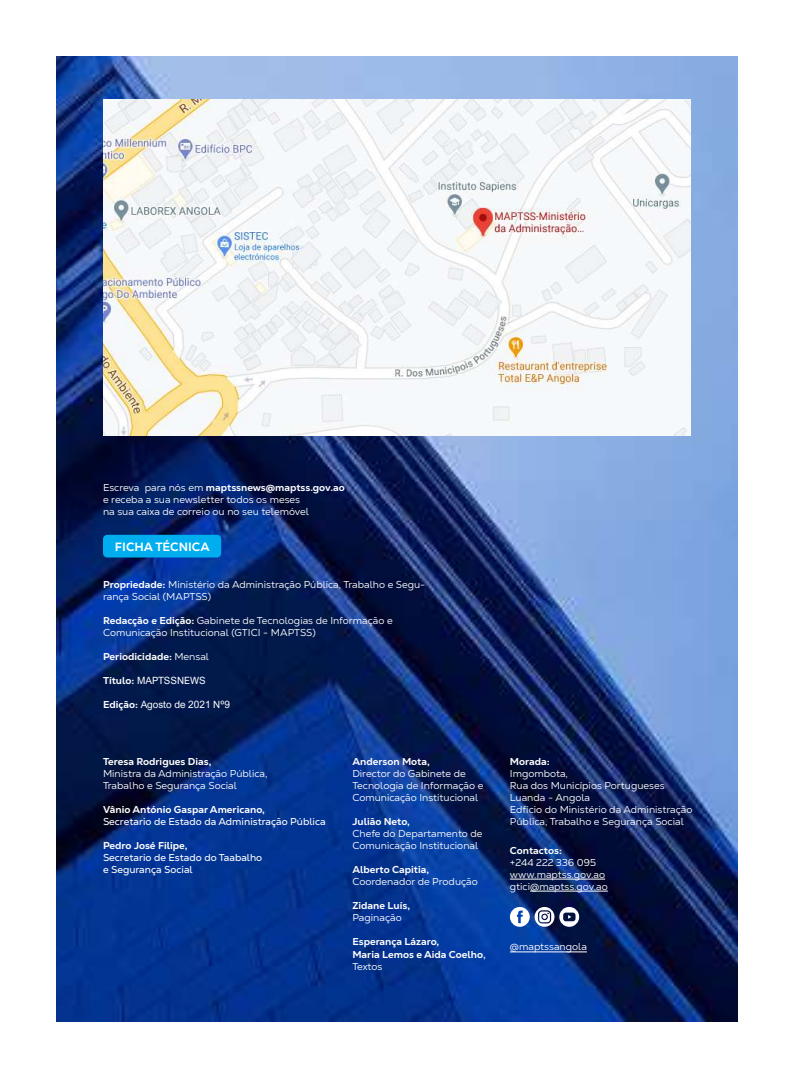
<style>
.page{position:relative;width:794px;height:1078px;background:#fff}
.page>*{position:absolute;margin:0;border:0;box-sizing:border-box;transform-origin:0 0}
.t1{font:800 12px "Nexa Text";color:#fff}
.t2{font:10px/12px "Nexa Text";color:#fff}
.t3{font:800 10px/13.2px "Nexa Text";color:#fff}
.t4{font:10px/12px "Nexa Text";color:#fff}
.t5{font:10px "Arial Nova";color:#fff}
.s1{font-weight:800}
.s2{font-weight:400}
.s3{font-family:"Nexa Text";font-weight:800}
.s4{font-family:"Arial Nova";font-weight:400;font-size:11px}
</style>
<div class="page">
<img style="left:57px;top:57px;width:680px;height:963px">
<img style="left:103px;top:100px;width:588px;height:336px">
<div style="left:103px;top:534px;width:118px;height:23px;background:#00aeef;border-radius:4px"></div>
<hr style="left:510px;top:878px;width:95px;height:1px;background:#fff">
<hr style="left:530px;top:890px;width:78px;height:1px;background:#fff">
<hr style="left:510px;top:951px;width:77px;height:1px;background:#fff">
<svg style="left:510px;top:906px;width:69px;height:20px"></svg>
<p class="t2" style="left:103px;top:481px;width:243px">Escreva para nós em <span class="s1">maptssnews@maptss.gov.ao </span>e receba a sua newsletter todos os meses<br>na sua caixa de correio ou no seu telemóvel</p>
<p class="t1" style="left:115px;top:538px;width:96px">FICHA TÉCNICA</p>
<p class="t2" style="left:103px;top:578px;width:324px"><span class="s1">Propriedade:</span> Ministério da Administração Pública, Trabalho e Segu&shy;rança Social (MAPTSS)</p>
<p class="t2" style="left:103px;top:614px;width:291px"><span class="s1">Redacção e Edição:</span> Gabinete de Tecnologias de Informação e<br>Comunicação Institucional (GTICI - MAPTSS)</p>
<p class="t3" style="left:103px;top:649px;width:108px">Periodicidade: <span class="s2">Mensal</span></p>
<p class="t5" style="left:103px;top:674px;width:104px"><span class="s3">Título:</span> MAPTSSNEWS</p>
<p class="t5" style="left:103px;top:698px;width:128px"><span class="s3">Edição:</span> Agosto de 2021 Nº9</p>
<p class="t3" style="left:103px;top:754px;width:110px">Teresa Rodrigues Dias,</p>
<p class="t2" style="left:103px;top:767px;width:166px">Ministra da Administração Pública,<br>Trabalho e Segurança Social</p>
<p class="t3" style="left:103px;top:802px;width:163px">Vânio António Gaspar Americano,</p>
<p class="t4" style="left:103px;top:815px;width:224px">Secretario de Estado da Administração Pública</p>
<p class="t3" style="left:103px;top:838px;width:86px">Pedro José Filipe,</p>
<p class="t4" style="left:103px;top:851px;width:161px">Secretario de Estado do Taabalho e Segurança Social</p>
<p class="t3" style="left:352px;top:754px;width:79px">Anderson Mota,</p>
<p class="t2" style="left:352px;top:767px;width:132px">Director do Gabinete de<br>Tecnologia de Informação e<br>Comunicação Institucional</p>
<p class="t3" style="left:352px;top:814px;width:59px">Julião Neto,</p>
<p class="t2" style="left:352px;top:827px;width:132px">Chefe do Departamento de<br>Comunicação Institucional</p>
<p class="t3" style="left:352px;top:862px;width:78px">Alberto Capitia,</p>
<p class="t2" style="left:352px;top:875px;width:127px">Coordenador de Produção</p>
<p class="t3" style="left:352px;top:898px;width:59px">Zidane Luís,</p>
<p class="t2" style="left:352px;top:911px;width:51px">Paginação</p>
<p class="t3" style="left:352px;top:934px;width:135px">Esperança Lázaro,<br>Maria Lemos e Aida Coelho<span class="s4">,</span></p>
<p class="t2" style="left:352px;top:960px;width:32px">Textos</p>
<p class="t3" style="left:510px;top:754px;width:41px">Morada:</p>
<p class="t2" style="left:510px;top:767px;width:184px">Imgombota,<br>Rua dos Municípios Portugueses<br>Luanda - Angola<br>Edfício do Ministério da Administração<br>Pública, Trabalho e Segurança Social</p>
<p class="t3" style="left:510px;top:843px;width:54px">Contactos:</p>
<p class="t2" style="left:510px;top:855px;width:99px">+244 222 336 095 www.maptss.gov.ao gtici@maptss.gov.ao</p>
<p class="t2" style="left:510px;top:940px;width:78px">@maptssangola</p>
</div>
